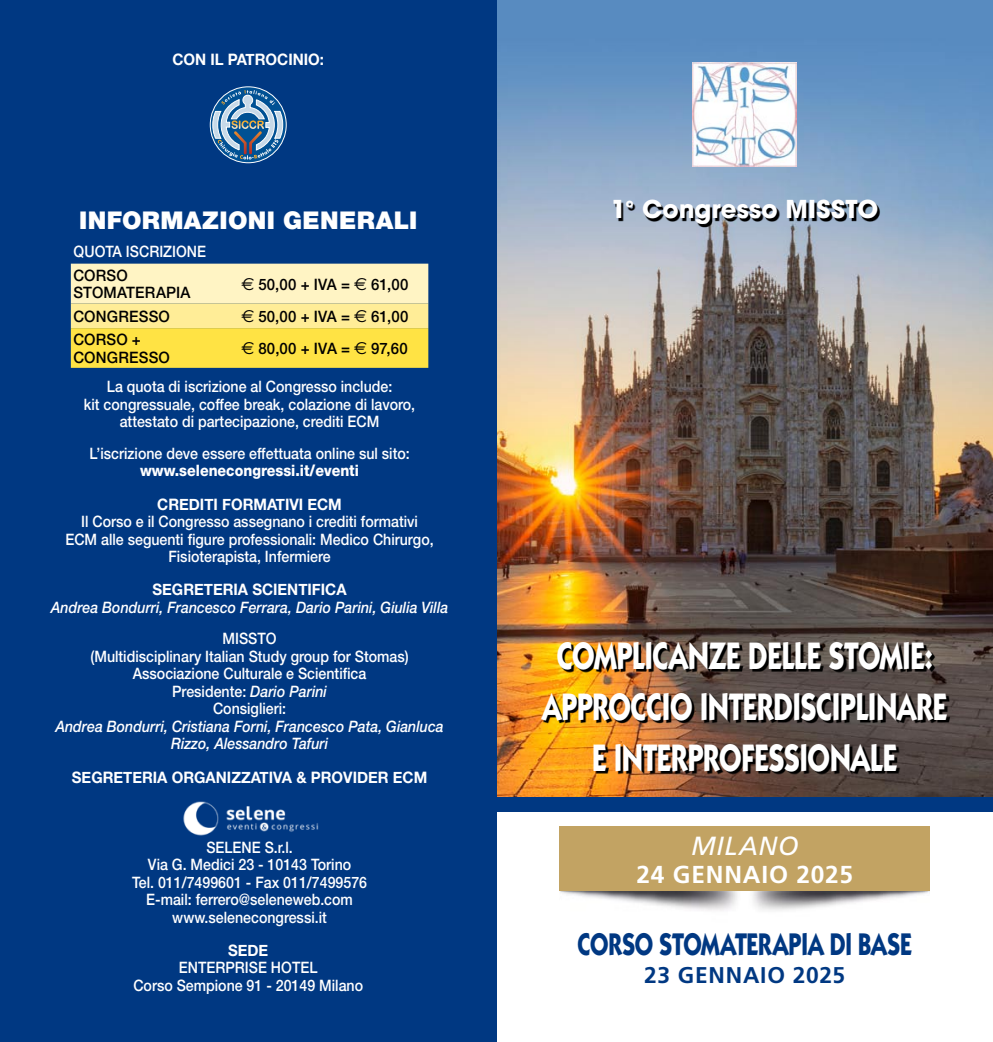
<style>
.page{position:relative;width:993px;height:1042px;background:#fff}
.page>*{position:absolute;margin:0;border:0;box-sizing:border-box;transform-origin:0 0}
.t1{font:700 38.5px/50.8px "Itc Kabel";letter-spacing:-.005em;color:#fff;text-align:center;scale:.75 1}
.t2{font:700 31.5px "Itc Kabel";letter-spacing:-.005em;color:#003882;scale:.75 1}
.t3{font:italic 26.25px "Frutiger";letter-spacing:.025em;color:#fff}
.t4{font:900 24.5px "Helvetica Neue";letter-spacing:.015em;color:#fff}
.t5{font:700 24.5px "Avant Garde";letter-spacing:.005em;color:#fff}
.t6{font:700 24.5px "Frutiger";letter-spacing:.035em;color:#fff}
.t7{font:700 22.75px "Frutiger";letter-spacing:.035em;color:#003882}
.t8{font:500 15.75px/17.5px "Helvetica Neue";color:#fff;text-align:center;scale:.9 1}
.t9{font:italic 500 15.75px/17.5px "Helvetica Neue";color:#fff;text-align:center;scale:.9 1}
.t10{font:700 15.75px "Helvetica Neue";color:#fff;scale:.95 1}
.t11{font:500 15.75px/17.5px "Helvetica Neue";letter-spacing:.015em;color:#000;scale:.95 1}
.t12{font:800 15.75px "Helvetica Neue";color:#fff;scale:.9 1}
.s1{font-family:"Euro Sans";font-weight:400;font-size:17.5px}
.s2{font-style:italic}
</style>
<div class="page">
<img style="left:496px;top:0;width:496px;height:798px">
<div style="left:0;top:0;width:496px;height:1042px;background:#003882"></div>
<div style="left:496px;top:798px;width:496px;height:14px;background:#003882"></div>
<svg style="left:546px;top:194px;width:401px;height:44px;background:#8b9cb0"></svg>
<img style="left:692px;top:62px;width:104px;height:105px">
<img style="left:497px;top:633px;width:495px;height:160px">
<img style="left:753px;top:891px;width:176px;height:20px">
<img style="left:560px;top:891px;width:177px;height:20px">
<div style="left:559px;top:826px;width:370px;height:65px;background:#c2a363"></div>
<svg style="left:71px;top:264px;width:357px;height:104px;background:#fdea88"></svg>
<img style="left:183px;top:801px;width:136px;height:35px">
<svg style="left:210px;top:87px;width:76px;height:76px"></svg>
<svg style="left:212px;top:90px;width:71px;height:69px;background:#5a85ac"></svg>
<div style="left:210px;top:86px;width:76px;height:77px;border:1px solid #fff;border-radius:50%"></div>
<p class="t10" style="left:172px;top:50px;width:13px">CON</p>
<p class="t10" style="left:210px;top:50px;width:29px">IL PATROCINIO</p>
<p class="t10" style="left:320px;top:50px;width:6px">:</p>
<h3 class="t4" style="left:79px;top:205px;width:339px">INFORMAZIONI GENERALI</h3>
<p class="t8" style="left:74px;top:242px;width:149px">QUOTA ISCRIZIONE</p>
<p class="t11" style="left:73px;top:266px;width:125px">CORSO<br>STOMATERAPIA</p>
<p class="t11" style="left:241px;top:275px;width:177px"><span class="s1">E</span> 50,00 + IVA = <span class="s1">E</span> 61,00</p>
<p class="t11" style="left:73px;top:307px;width:103px">CONGRESSO</p>
<p class="t11" style="left:241px;top:307px;width:177px"><span class="s1">E</span> 50,00 + IVA = <span class="s1">E</span> 61,00</p>
<p class="t11" style="left:73px;top:331px;width:103px">CORSO +<br>CONGRESSO</p>
<p class="t11" style="left:241px;top:340px;width:177px"><span class="s1">E</span> 80,00 + IVA = <span class="s1">E</span> 97,60</p>
<p class="t8" style="left:84px;top:378px;width:369px">La quota di iscrizione al Congresso include:<br>kit congressuale, coffee break, colazione di lavoro, attestato di partecipazione, crediti ECM</p>
<p class="t8" style="left:89px;top:444px;width:357px">L’iscrizione deve essere effettuata online sul sito:</p>
<p class="t12" style="left:140px;top:461px;width:245px">www.selenecongressi.it/eventi</p>
<p class="t10" style="left:157px;top:494px;width:196px">CREDITI FORMATIVI ECM</p>
<p class="t8" style="left:65px;top:513px;width:410px">Il Corso e il Congresso assegnano i crediti formativi<br>ECM alle seguenti figure professionali: Medico Chirurgo,<br>Fisioterapista, Infermiere</p>
<p class="t10" style="left:152px;top:580px;width:206px">SEGRETERIA SCIENTIFICA</p>
<p class="t9" style="left:51px;top:598px;width:443px">Andrea Bondurri, Francesco Ferrara, Dario Parini, Giulia Villa</p>
<p class="t8" style="left:90px;top:630px;width:355px">MISSTO<br>(Multidisciplinary Italian Study group for Stomas)<br>Associazione Culturale e Scientifica<br>Presidente: <span class="s2">Dario Parini<br></span>Consiglieri:</p>
<p class="t9" style="left:55px;top:717px;width:433px">Andrea Bondurri, Cristiana Forni, Francesco Pata, Gianluca<br>Rizzo, Alessandro Tafuri</p>
<p class="t10" style="left:72px;top:767px;width:375px">SEGRETERIA ORGANIZZATIVA &amp; PROVIDER ECM</p>
<p class="t8" style="left:132px;top:838px;width:262px">SELENE S.r.l.<br>Via G. Medici 23 - 10143 Torino<br>Tel. 011/7499601 - Fax 011/7499576<br>E-mail: ferrero@seleneweb.com www.selenecongressi.it</p>
<p class="t10" style="left:228px;top:940px;width:44px">SEDE</p>
<p class="t8" style="left:133px;top:958px;width:257px">ENTERPRISE HOTEL<br>Corso Sempione 91 - 20149 Milano</p>
<h3 class="t5" style="left:611px;top:193px;width:268px">1° Congresso MISSTO</h3>
<h1 class="t1" style="left:542px;top:630px;width:542px">COMPLICANZE DELLE STOMIE:<br>APPROCCIO INTERDISCIPLINARE<br>E INTERPROFESSIONALE</h1>
<h3 class="t3" style="left:690px;top:831px;width:109px">MILANO</h3>
<h3 class="t6" style="left:636px;top:860px;width:218px">24 GENNAIO 2025</h3>
<h2 class="t2" style="left:577px;top:925px;width:447px">CORSO STOMATERAPIA DI BASE</h2>
<h3 class="t7" style="left:644px;top:962px;width:202px">23 GENNAIO 2025</h3>
</div>
